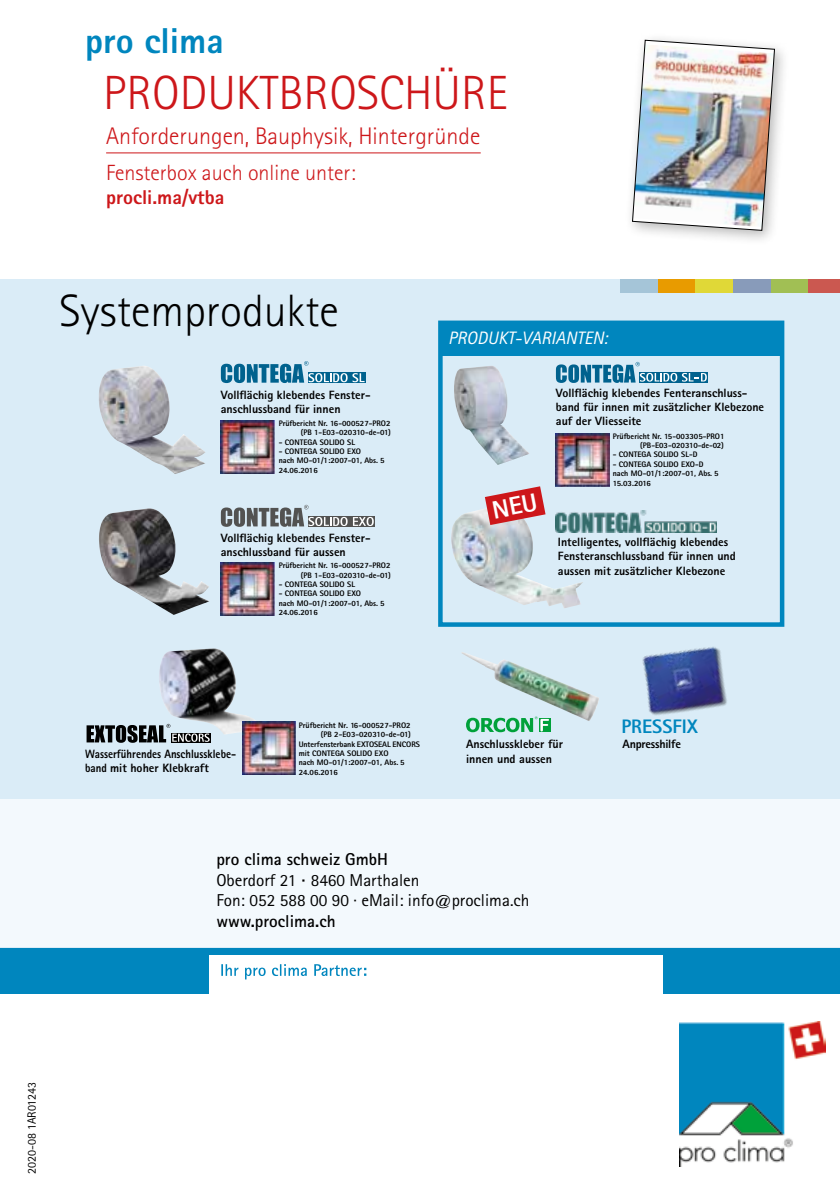
<style>
.page{position:relative;width:840px;height:1191px;background:#fff}
.page>*{position:absolute;margin:0;border:0;box-sizing:border-box;transform-origin:0 0}
.t1{font:300 48px "Rotis Sans Serif Pro";color:#cd171a}
.t2{font:300 45.4px "Rotis Sans Serif Pro";color:#000}
.t3{font:800 36px "Rotis Sans Serif Pro";color:#0086be}
.t4{font:300 24px "Rotis Sans Serif Pro";color:#cd171a}
.t5{font:300 22px "Rotis Sans Serif Pro";color:#cd171a}
.t6{font:800 20px "Rotis Sans Serif Pro";color:#cd171a}
.t7{font:800 19.6px "Rotis Sans Serif Pro";color:#0086be}
.t8{font:italic 18px "Rotis Sans Serif Pro";color:#fff}
.t9{font:17.2px/20.6px "Rotis Sans Serif Pro";color:#000}
.t10{font:700 17.2px "Rotis Sans Serif Pro";color:#000}
.t11{font:800 12px/14px "Rotis Sans Serif Pro";color:#000}
.t12{font:800 12px "Rotis Sans Serif Pro";color:#000;scale:.9 1}
.t13{font:12px "Rotis Sans Serif Pro";color:#000}
.t14{font:800 12px "Rotis Sans Serif Pro";letter-spacing:-.02em;color:#000}
.t15{font:800 8px/9.4px "Rotis Sans Serif Pro";color:#000;text-align:right}
.t16{font:800 5.8px "Rotis Sans Serif Pro";color:#000;scale:.95 1}
.s1{font-weight:700}
</style>
<div class="page">
<div style="left:0;top:279px;width:839px;height:673px;background:#daecf7"></div>
<div style="left:0;top:948px;width:839px;height:45px;background:#0086be"></div>
<div style="left:209px;top:955px;width:453px;height:185px;background:#fff"></div>
<svg style="left:221px;top:964px;width:145px;height:15px"></svg>
<div style="left:0;top:799px;width:839px;height:148px;background:#f3f9fd"></div>
<div style="left:619px;top:279px;width:38px;height:14px;background:#a5c5d8"></div>
<div style="left:657px;top:279px;width:38px;height:14px;background:#e89b00"></div>
<div style="left:695px;top:279px;width:37px;height:14px;background:#e0d837"></div>
<div style="left:732px;top:279px;width:38px;height:14px;background:#889bba"></div>
<div style="left:770px;top:279px;width:38px;height:14px;background:#a1bf54"></div>
<div style="left:808px;top:279px;width:31px;height:14px;background:#cb5850"></div>
<img style="left:642px;top:647px;width:85px;height:68px">
<img style="left:462px;top:652px;width:137px;height:69px">
<svg style="left:548px;top:718px;width:2px;height:14px"></svg>
<svg style="left:466px;top:716px;width:82px;height:16px"></svg>
<img style="left:159px;top:648px;width:97px;height:86px">
<svg style="left:86px;top:724px;width:123px;height:19px"></svg>
<img style="left:242px;top:721px;width:53px;height:53px">
<img style="left:679px;top:1021px;width:145px;height:145px">
<div style="left:624px;top:32px;width:166px;height:215px;background:#000;opacity:.28"></div>
<img style="left:631px;top:40px;width:143px;height:191px">
<hr style="left:106px;top:152px;width:374px;height:1px;background:#cd171a">
<div style="left:441px;top:323px;width:340px;height:33px;background:#0086be"></div>
<div style="left:438px;top:320px;width:345px;height:307px;border:4px solid #0086be"></div>
<svg style="left:555px;top:362px;width:151px;height:21px"></svg>
<img style="left:555px;top:433px;width:54px;height:53px">
<img style="left:454px;top:366px;width:75px;height:99px">
<img style="left:99px;top:508px;width:110px;height:107px">
<img style="left:99px;top:366px;width:106px;height:108px">
<svg style="left:221px;top:361px;width:143px;height:22px"></svg>
<img style="left:221px;top:420px;width:53px;height:53px">
<div style="left:307px;top:516px;width:67px;height:11px;background:#525251"></div>
<svg style="left:221px;top:505px;width:126px;height:22px"></svg>
<svg style="left:353px;top:517px;width:20px;height:9px"></svg>
<img style="left:221px;top:562px;width:53px;height:53px">
<img style="left:451px;top:509px;width:132px;height:99px">
<img style="left:555px;top:510px;width:161px;height:22px">
<svg style="left:484px;top:486px;width:61px;height:39px"></svg>
<h3 class="t3" style="left:85px;top:18px;width:140px">pro clima</h3>
<h1 class="t1" style="left:103px;top:66px;width:406px">PRODUKTBROSCHÜRE</h1>
<h3 class="t4" style="left:106px;top:122px;width:375px">Anforderungen, Bauphysik, Hintergründe</h3>
<h3 class="t5" style="left:106px;top:160px;width:251px">Fensterbox auch online unter:</h3>
<h3 class="t6" style="left:106px;top:185px;width:120px">procli.ma/vtba</h3>
<h2 class="t2" style="left:60px;top:285px;width:280px">Systemprodukte</h2>
<h3 class="t11" style="left:221px;top:388px;width:151px">Vollflächig klebendes Fenster&shy;anschlussband für innen</h3>
<p class="t15" style="left:278px;top:418px;width:113px">Prüfbericht Nr. 16-000527-PRO2 (PB 1-E03-020310-de-01)</p>
<p class="t15" style="left:278px;top:437px;width:78px">- CONTEGA SOLIDO SL</p>
<p class="t15" style="left:278px;top:446px;width:107px;text-align:left">- CONTEGA SOLIDO EXO<br>nach MO-01/1:2007-01, Abs. 5<br>24.06.2016</p>
<h3 class="t11" style="left:221px;top:531px;width:151px">Vollflächig klebendes Fenster&shy;anschlussband für aussen</h3>
<p class="t15" style="left:278px;top:560px;width:113px">Prüfbericht Nr. 16-000527-PRO2 (PB 1-E03-020310-de-01)</p>
<p class="t15" style="left:278px;top:579px;width:78px">- CONTEGA SOLIDO SL</p>
<p class="t15" style="left:278px;top:589px;width:107px;text-align:left">- CONTEGA SOLIDO EXO<br>nach MO-01/1:2007-01, Abs. 5<br>24.06.2016</p>
<h3 class="t8" style="left:448px;top:327px;width:161px">PRODUKT-VARIANTEN:</h3>
<h3 class="t11" style="left:555px;top:386px;width:209px">Vollflächig klebendes Fenteranschluss&shy;band für innen mit zusätzlicher Klebezone auf der Vliesseite</h3>
<p class="t15" style="left:612px;top:431px;width:113px">Prüfbericht Nr. 15-003305-PRO1 (PB-E03-020310-de-02)</p>
<p class="t15" style="left:612px;top:450px;width:86px">- CONTEGA SOLIDO SL-D</p>
<p class="t15" style="left:612px;top:459px;width:107px;text-align:left">- CONTEGA SOLIDO EXO-D nach MO-01/1:2007-01, Abs. 5<br>15.03.2016</p>
<h3 class="t11" style="left:557px;top:535px;width:179px">Intelligentes, vollflächig klebendes<br>Fensteranschlussband für innen und aussen mit zusätzlicher Klebezone</h3>
<h3 class="t12" style="left:85px;top:746px;width:169px">Wasserführendes Anschlussklebe-</h3>
<p class="t16" style="left:86px;top:752px;width:49px">mit hoher Klebkraft</p>
<h3 class="t12" style="left:85px;top:760px;width:139px">band mit hoher Klebkraft</h3>
<p class="t15" style="left:298px;top:720px;width:113px">Prüfbericht Nr. 16-000527-PRO2</p>
<p class="t15" style="left:320px;top:729px;width:91px">(PB 2-E03-020310-de-01)</p>
<p class="t15" style="left:298px;top:739px;width:123px">Unterfensterbank EXTOSEAL ENCORS</p>
<p class="t15" style="left:298px;top:748px;width:91px">mit CONTEGA SOLIDO EXO</p>
<p class="t15" style="left:298px;top:758px;width:107px">nach MO-01/1:2007-01, Abs. 5</p>
<p class="t15" style="left:298px;top:767px;width:41px">24.06.2016</p>
<h3 class="t11" style="left:466px;top:737px;width:98px">Anschlusskleber für innen und aussen</h3>
<h3 class="t7" style="left:621px;top:714px;width:78px">PRESSFIX</h3>
<h3 class="t14" style="left:622px;top:736px;width:60px">Anpresshilfe</h3>
<h3 class="t9" style="left:216px;top:849px;width:314px"><span class="s1">pro clima schweiz GmbH<br></span>Oberdorf 21 <span class="s1">·</span> 8460 Marthalen<br>Fon: 052 588 00 90 · eMail: info@proclima.ch</h3>
<h3 class="t10" style="left:216px;top:910px;width:121px">www.proclima.ch</h3>
<h3 class="t13" style="left:25px;top:1174px;width:94px;rotate:-90deg">2020-08 1AR01243</h3>
</div>
